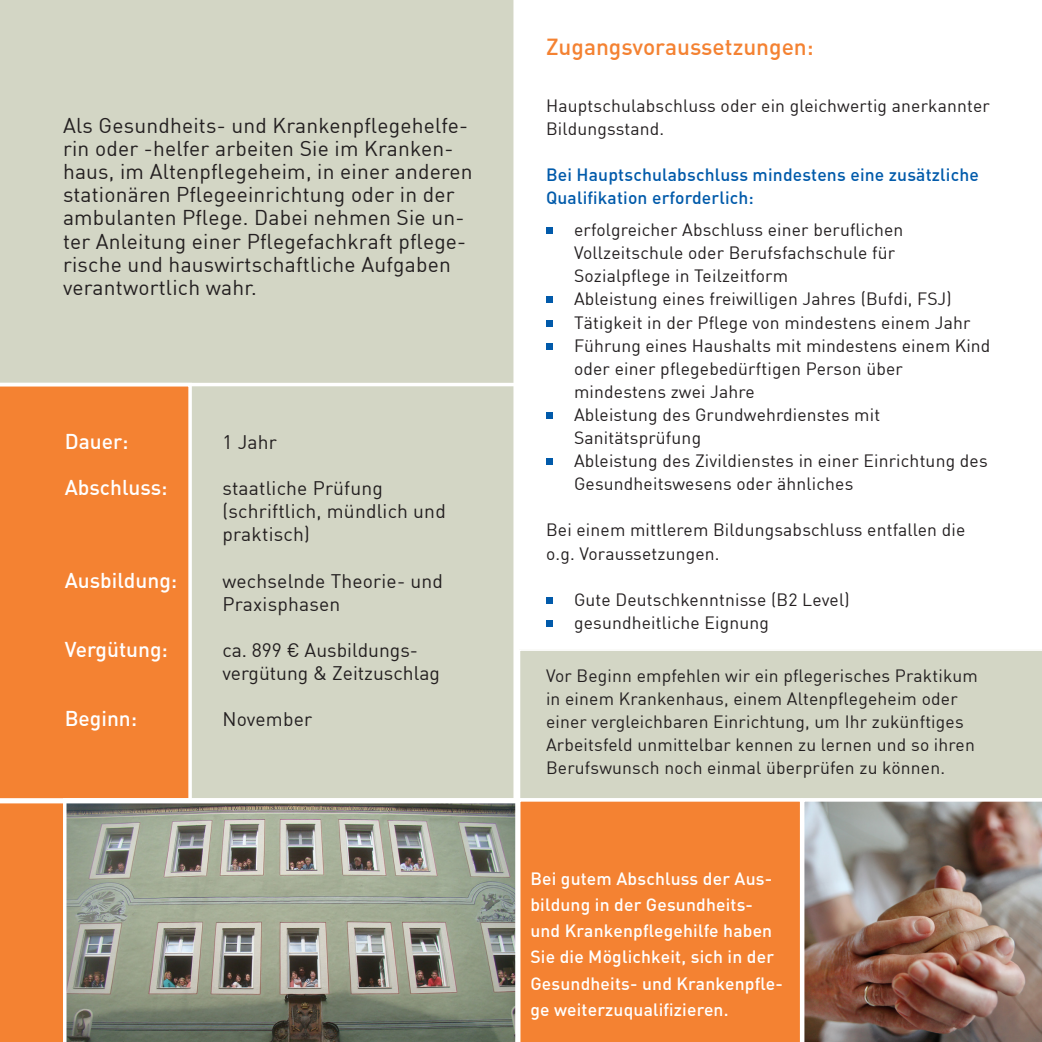
<style>
.page{position:relative;width:1042px;height:1042px;background:#fff}
.page>*{position:absolute;margin:0;border:0;box-sizing:border-box;transform-origin:0 0}
.t1{font:500 22.75px "EDDIN";color:#f48232}
.t2{font:21px/23.1px "EDDIN";letter-spacing:.01em;color:#231f20}
.t3{font:500 21px "EDDIN";color:#fff}
.t4{font:19.25px "EDDIN";letter-spacing:.01em;color:#231f20}
.t5{font:17.5px/23.1px "EDDIN";letter-spacing:.01em;color:#231f20}
.t6{font:500 17.5px/26.2px "EDDIN";letter-spacing:.01em;color:#fff}
.t7{font:500 17.5px/23.1px "EDDIN";letter-spacing:.01em;color:#015aaa}
</style>
<div class="page">
<div style="left:520px;top:651px;width:522px;height:147px;background:#d3d6c5"></div>
<div style="left:0;top:0;width:514px;height:381px;background:#d3d6c5"></div>
<div style="left:546px;top:227px;width:6px;height:7px;background:#015aaa"></div>
<svg style="left:546px;top:297px;width:6px;height:6px"></svg>
<svg style="left:546px;top:320px;width:6px;height:6px"></svg>
<svg style="left:546px;top:343px;width:6px;height:6px"></svg>
<div style="left:546px;top:412px;width:6px;height:7px;background:#015aaa"></div>
<div style="left:546px;top:458px;width:6px;height:7px;background:#015aaa"></div>
<svg style="left:546px;top:597px;width:6px;height:6px"></svg>
<svg style="left:546px;top:620px;width:6px;height:6px"></svg>
<div style="left:0;top:805px;width:63px;height:237px;background:#f48232"></div>
<img style="left:66px;top:805px;width:450px;height:237px">
<img style="left:804px;top:801px;width:238px;height:241px">
<svg style="left:0;top:381px;width:516px;height:424px;background:#dfb890"></svg>
<div style="left:520px;top:801px;width:280px;height:241px;background:#f48232"></div>
<p class="t2" style="left:63px;top:113px;width:411px">Als Gesundheits- und Krankenpflegehelfe&shy;rin oder -helfer arbeiten Sie im Kranken&shy;haus, im Altenpflegeheim, in einer anderen stationären Pflegeeinrichtung oder in der ambulanten Pflege. Dabei nehmen Sie un&shy;ter Anleitung einer Pflegefachkraft pflege&shy;rische und hauswirtschaftliche Aufgaben verantwortlich wahr.</p>
<p class="t3" style="left:65px;top:428px;width:65px">Dauer:</p>
<p class="t4" style="left:222px;top:430px;width:56px">1 Jahr</p>
<p class="t3" style="left:65px;top:474px;width:104px">Abschluss:</p>
<p class="t4" style="left:222px;top:476px;width:162px">staatliche Prüfung</p>
<p class="t4" style="left:222px;top:499px;width:225px">(schriftlich, mündlich und</p>
<p class="t4" style="left:222px;top:522px;width:89px">praktisch)</p>
<p class="t3" style="left:65px;top:566px;width:114px">Ausbildung:</p>
<p class="t4" style="left:222px;top:568px;width:222px">wechselnde Theorie- und</p>
<p class="t4" style="left:222px;top:592px;width:119px">Praxisphasen</p>
<p class="t3" style="left:65px;top:636px;width:105px">Vergütung:</p>
<p class="t4" style="left:222px;top:638px;width:197px">ca. 899 € Ausbildungs-</p>
<p class="t4" style="left:222px;top:661px;width:219px">vergütung &amp; Zeitzuschlag</p>
<p class="t3" style="left:65px;top:705px;width:74px">Beginn:</p>
<p class="t4" style="left:222px;top:707px;width:91px">November</p>
<p class="t1" style="left:546px;top:32px;width:269px">Zugangsvoraussetzungen:</p>
<p class="t5" style="left:546px;top:94px;width:445px">Hauptschulabschluss oder ein gleichwertig anerkannter<br>Bildungsstand.</p>
<p class="t7" style="left:546px;top:163px;width:434px">Bei Hauptschulabschluss mindestens eine zusätzliche<br>Qualifikation erforderlich:</p>
<p class="t5" style="left:574px;top:218px;width:331px">erfolgreicher Abschluss einer beruflichen</p>
<p class="t5" style="left:574px;top:241px;width:323px">Vollzeitschule oder Berufsfachschule für</p>
<p class="t5" style="left:574px;top:264px;width:215px">Sozialpflege in Teilzeitform</p>
<p class="t5" style="left:574px;top:287px;width:379px">Ableistung eines freiwilligen Jahres (Bufdi, FSJ)</p>
<p class="t5" style="left:574px;top:310px;width:398px">Tätigkeit in der Pflege von mindestens einem Jahr</p>
<p class="t5" style="left:574px;top:333px;width:418px">Führung eines Haushalts mit mindestens einem Kind oder einer pflegebedürftigen Person über</p>
<p class="t5" style="left:574px;top:380px;width:182px">mindestens zwei Jahre</p>
<p class="t5" style="left:574px;top:403px;width:308px">Ableistung des Grundwehrdienstes mit</p>
<p class="t5" style="left:574px;top:426px;width:129px">Sanitätsprüfung</p>
<p class="t5" style="left:574px;top:449px;width:415px">Ableistung des Zivildienstes in einer Einrichtung des<br>Gesundheitswesens oder ähnliches</p>
<p class="t5" style="left:546px;top:518px;width:421px">Bei einem mittlerem Bildungsabschluss entfallen die o.g. Voraussetzungen.</p>
<p class="t5" style="left:574px;top:587px;width:277px">Gute Deutschkenntnisse (B2 Level)</p>
<p class="t5" style="left:574px;top:611px;width:196px">gesundheitliche Eignung</p>
<p class="t5" style="left:546px;top:663px;width:433px">Vor Beginn empfehlen wir ein pflegerisches Praktikum in einem Krankenhaus, einem Altenpflegeheim oder einer vergleichbaren Einrichtung, um Ihr zukünftiges Arbeitsfeld unmittelbar kennen zu lernen und so ihren Berufswunsch noch einmal überprüfen zu können.</p>
<p class="t6" style="left:530px;top:864px;width:254px">Bei gutem Abschluss der Aus&shy;bildung in der Gesundheits&shy;und Krankenpflegehilfe haben<br>Sie die Möglichkeit, sich in der<br>Gesundheits- und Krankenpfle&shy;ge weiterzuqualifizieren.</p>
</div>
